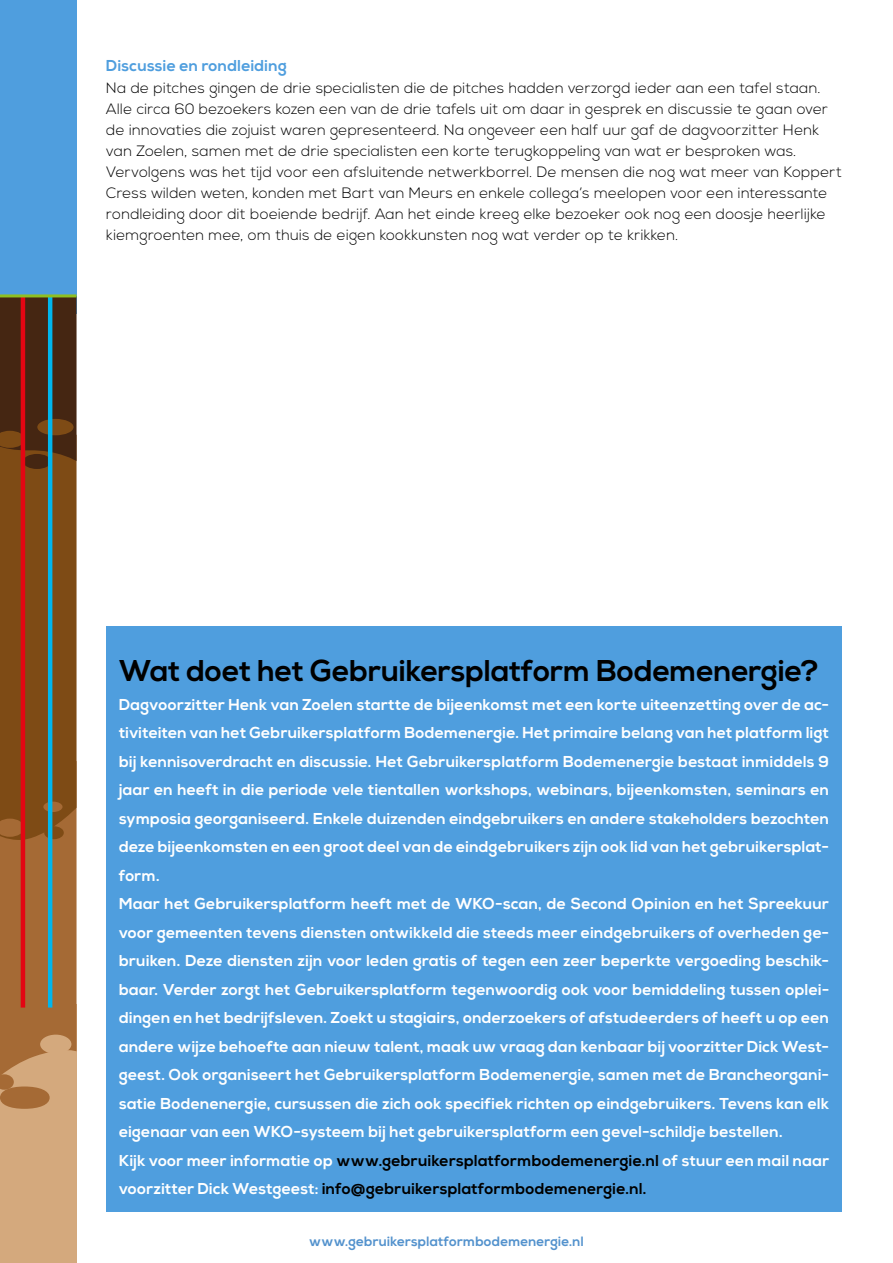
<style>
.page{position:relative;width:893px;height:1263px;background:#fff}
.page>*{position:absolute;margin:0;border:0;box-sizing:border-box;transform-origin:0 0}
.t1{font:700 30px "Nexa";letter-spacing:-.005em;color:#000}
.t2{font:700 15.75px/28.5px "Nexa";letter-spacing:.015em;color:#fff}
.t3{font:700 15.75px "Nexa";letter-spacing:.015em;color:#4f9ede}
.t4{font:300 15px/21px "Nexa";letter-spacing:.015em;color:#000}
.t5{font:700 13.5px "Nexa";letter-spacing:.01em;color:#5392cd}
.s1{color:#000}
</style>
<div class="page">
<div style="left:0;top:1004px;width:77px;height:259px;background:#d4a97d"></div>
<div style="left:0;top:0;width:77px;height:313px;background:#4f9ede"></div>
<svg style="left:0;top:297px;width:77px;height:793px;background:#835224"></svg>
<div style="left:40px;top:1035px;width:31px;height:19px;background:#d4a97d;border-radius:50%"></div>
<div style="left:23px;top:454px;width:28px;height:15px;background:#452612;border-radius:50%"></div>
<div style="left:0;top:1086px;width:50px;height:23px;background:#a56a35;border-radius:50%"></div>
<hr style="left:21px;top:296px;width:4px;height:711px;background:#e30613">
<hr style="left:48px;top:296px;width:4px;height:711px;background:#00b6ed">
<hr style="left:0;top:294px;width:77px;height:3px;background:#8ebf22">
<div style="left:106px;top:626px;width:736px;height:586px;background:#4f9ede"></div>
<p class="t3" style="left:106px;top:56px;width:182px">Discussie en rondleiding</p>
<p class="t4" style="left:106px;top:78px;width:737px">Na de pitches gingen de drie specialisten die de pitches hadden verzorgd ieder aan een tafel staan.<br>Alle circa 60 bezoekers kozen een van de drie tafels uit om daar in gesprek en discussie te gaan over de innovaties die zojuist waren gepresenteerd. Na ongeveer een half uur gaf de dagvoorzitter Henk van Zoelen, samen met de drie specialisten een korte terugkoppeling van wat er besproken was.<br>Vervolgens was het tijd voor een afsluitende netwerkborrel. De mensen die nog wat meer van Koppert Cress wilden weten, konden met Bart van Meurs en enkele collega’s meelopen voor een interessante rondleiding door dit boeiende bedrijf. Aan het einde kreeg elke bezoeker ook nog een doosje heerlijke kiemgroenten mee, om thuis de eigen kookkunsten nog wat verder op te krikken.</p>
<h1 class="t1" style="left:119px;top:653px;width:702px">Wat doet het Gebruikersplatform Bodemenergie?</h1>
<p class="t2" style="left:119px;top:690px;width:712px">Dagvoorzitter Henk van Zoelen startte de bijeenkomst met een korte uiteenzetting over de ac&shy;tiviteiten van het Gebruikersplatform Bodemenergie. Het primaire belang van het platform ligt bij kennisoverdracht en discussie. Het Gebruikersplatform Bodemenergie bestaat inmiddels 9 jaar en heeft in die periode vele tientallen workshops, webinars, bijeenkomsten, seminars en symposia georganiseerd. Enkele duizenden eindgebruikers en andere stakeholders bezochten deze bijeenkomsten en een groot deel van de eindgebruikers zijn ook lid van het gebruikersplat&shy;form.<br>Maar het Gebruikersplatform heeft met de WKO-scan, de Second Opinion en het Spreekuur voor gemeenten tevens diensten ontwikkeld die steeds meer eindgebruikers of overheden ge&shy;bruiken. Deze diensten zijn voor leden gratis of tegen een zeer beperkte vergoeding beschik&shy;baar. Verder zorgt het Gebruikersplatform tegenwoordig ook voor bemiddeling tussen oplei&shy;dingen en het bedrijfsleven. Zoekt u stagiairs, onderzoekers of afstudeerders of heeft u op een andere wijze behoefte aan nieuw talent, maak uw vraag dan kenbaar bij voorzitter Dick West&shy;geest. Ook organiseert het Gebruikersplatform Bodemenergie, samen met de Brancheorgani&shy;satie Bodenenergie, cursussen die zich ook specifiek richten op eindgebruikers. Tevens kan elk eigenaar van een WKO-systeem bij het gebruikersplatform een gevel-schildje bestellen.<br>Kijk voor meer informatie op <span class="s1">www.gebruikersplatformbodemenergie.nl</span> of stuur een mail naar voorzitter Dick Westgeest: <span class="s1">info@gebruikersplatformbodemenergie.nl.</span></p>
<p class="t5" style="left:309px;top:1234px;width:276px">www.gebruikersplatformbodemenergie.nl</p>
</div>
